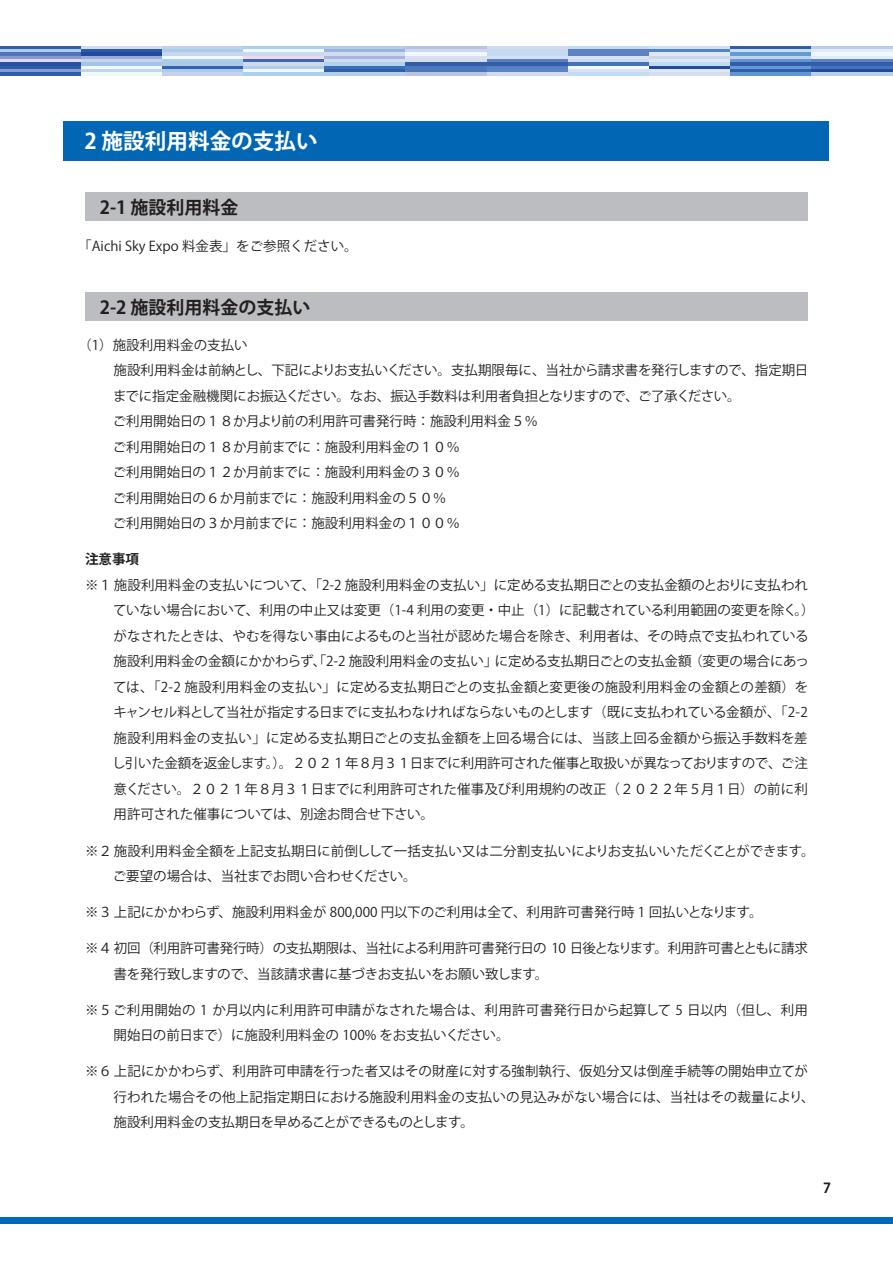
<style>
.page{position:relative;width:893px;height:1263px;background:#fff}
.page>*{position:absolute;margin:0;border:0;box-sizing:border-box;transform-origin:0 0}
.t1{font:700 21.6px "Koz Go Pr 6 N";color:#fff}
.t2{font:700 18px "Koz Go Pr 6 N";color:#231f20}
.t3{font:700 13.8px "Koz Go Pro";color:#231f20}
.t4{font:13.5px/25.5px "Koz Go Pr 6 N";color:#231f20}
.t5{font:13.5px/25.5px "Koz Go Pr 6 N";letter-spacing:-.02em;color:#231f20}
.t6{font:700 13.5px "Koz Go Pr 6 N";color:#231f20}
</style>
<div class="page">
<div style="left:85px;top:192px;width:723px;height:28px;background:#bcbdc0"></div>
<div style="left:85px;top:292px;width:723px;height:29px;background:#bcbdc0"></div>
<div style="left:64px;top:121px;width:765px;height:40px;background:#0166b3"></div>
<div style="left:0;top:1217px;width:893px;height:6px;background:#0166b3"></div>
<hr style="left:0;top:46px;width:81px;height:3px;background:#315dab">
<hr style="left:81px;top:46px;width:81px;height:3px;background:#d2dbef">
<hr style="left:162px;top:46px;width:82px;height:3px;background:#c6d0e9">
<hr style="left:244px;top:46px;width:81px;height:3px;background:#abd0ee">
<hr style="left:325px;top:46px;width:81px;height:3px;background:#b1cdea">
<hr style="left:406px;top:46px;width:81px;height:3px;background:#b8c2e1">
<hr style="left:487px;top:46px;width:81px;height:3px;background:#d5dbef">
<hr style="left:568px;top:46px;width:81px;height:3px;background:#bfdcf2">
<hr style="left:649px;top:46px;width:82px;height:3px;background:#d4def0">
<hr style="left:731px;top:46px;width:81px;height:3px;background:#315dab">
<hr style="left:812px;top:46px;width:81px;height:3px;background:#bacee9">
<svg style="left:0;top:49px;width:81px;height:4px"></svg>
<svg style="left:81px;top:49px;width:81px;height:4px"></svg>
<svg style="left:162px;top:49px;width:82px;height:4px"></svg>
<svg style="left:244px;top:49px;width:81px;height:4px"></svg>
<svg style="left:325px;top:49px;width:81px;height:4px"></svg>
<svg style="left:406px;top:49px;width:81px;height:4px"></svg>
<hr style="left:487px;top:49px;width:81px;height:4px;background:#c7d9ef">
<hr style="left:568px;top:49px;width:81px;height:4px;background:#6081c1">
<svg style="left:649px;top:49px;width:82px;height:4px"></svg>
<svg style="left:731px;top:49px;width:81px;height:4px"></svg>
<svg style="left:812px;top:49px;width:81px;height:4px"></svg>
<hr style="left:0;top:53px;width:81px;height:3px;background:#5273b9">
<hr style="left:81px;top:53px;width:81px;height:3px;background:#22499f">
<hr style="left:162px;top:53px;width:82px;height:3px;background:#c9d5ec">
<hr style="left:244px;top:53px;width:81px;height:3px;background:#ccd8ed">
<hr style="left:325px;top:53px;width:81px;height:3px;background:#d2dbef">
<hr style="left:406px;top:53px;width:81px;height:3px;background:#eef8fd">
<hr style="left:487px;top:53px;width:81px;height:3px;background:#c3dcf2">
<hr style="left:568px;top:53px;width:81px;height:3px;background:#5d82c2">
<hr style="left:649px;top:53px;width:82px;height:3px;background:#e0e8f5">
<hr style="left:731px;top:53px;width:81px;height:3px;background:#649bd2">
<hr style="left:812px;top:53px;width:81px;height:3px;background:#eef8fd">
<hr style="left:0;top:56px;width:81px;height:3px;background:#8c97cc">
<hr style="left:81px;top:56px;width:81px;height:3px;background:#96aed9">
<hr style="left:162px;top:56px;width:82px;height:3px;background:#eef8fd">
<hr style="left:244px;top:56px;width:81px;height:3px;background:#ebd9ea">
<hr style="left:325px;top:56px;width:81px;height:3px;background:#a6b6dd">
<hr style="left:406px;top:56px;width:81px;height:3px;background:#d9dff0">
<hr style="left:487px;top:56px;width:81px;height:3px;background:#d5e1f2">
<hr style="left:568px;top:56px;width:81px;height:3px;background:#d7e2f2">
<hr style="left:649px;top:56px;width:82px;height:3px;background:#cbd5ec">
<hr style="left:731px;top:56px;width:81px;height:3px;background:#c3d1ea">
<hr style="left:812px;top:56px;width:81px;height:3px;background:#e3e9f5">
<svg style="left:0;top:59px;width:81px;height:4px"></svg>
<svg style="left:81px;top:59px;width:81px;height:4px"></svg>
<hr style="left:162px;top:59px;width:82px;height:4px;background:#adccea">
<svg style="left:244px;top:59px;width:81px;height:4px"></svg>
<svg style="left:325px;top:59px;width:81px;height:4px"></svg>
<svg style="left:406px;top:59px;width:81px;height:4px"></svg>
<svg style="left:487px;top:59px;width:81px;height:4px"></svg>
<svg style="left:568px;top:59px;width:81px;height:4px"></svg>
<svg style="left:649px;top:59px;width:82px;height:4px"></svg>
<svg style="left:731px;top:59px;width:81px;height:4px"></svg>
<svg style="left:812px;top:59px;width:81px;height:4px"></svg>
<hr style="left:0;top:63px;width:81px;height:3px;background:#2b51a3">
<hr style="left:81px;top:63px;width:81px;height:3px;background:#a3c4e7">
<hr style="left:162px;top:63px;width:82px;height:3px;background:#abcae9">
<hr style="left:244px;top:63px;width:81px;height:3px;background:#d1d8ed">
<hr style="left:325px;top:63px;width:81px;height:3px;background:#b3d2ee">
<hr style="left:406px;top:63px;width:81px;height:3px;background:#315dab">
<hr style="left:487px;top:63px;width:81px;height:3px;background:#315dab">
<hr style="left:568px;top:63px;width:81px;height:3px;background:#4573b9">
<hr style="left:649px;top:63px;width:82px;height:3px;background:#bfdcf2">
<hr style="left:731px;top:63px;width:81px;height:3px;background:#315dab">
<hr style="left:812px;top:63px;width:81px;height:3px;background:#315dab">
<hr style="left:0;top:66px;width:81px;height:3px;background:#325ca9">
<hr style="left:81px;top:66px;width:81px;height:3px;background:#eef8fd">
<hr style="left:162px;top:66px;width:82px;height:3px;background:#3661ad">
<hr style="left:244px;top:66px;width:81px;height:3px;background:#aeceec">
<hr style="left:325px;top:66px;width:81px;height:3px;background:#3b6fb7">
<hr style="left:406px;top:66px;width:81px;height:3px;background:#4d76bb">
<hr style="left:487px;top:66px;width:81px;height:3px;background:#5c80c1">
<hr style="left:568px;top:66px;width:81px;height:3px;background:#eef8fd">
<hr style="left:649px;top:66px;width:82px;height:3px;background:#22499f">
<hr style="left:731px;top:66px;width:81px;height:3px;background:#649bd2">
<hr style="left:812px;top:66px;width:81px;height:3px;background:#4474ba">
<svg style="left:0;top:69px;width:81px;height:4px"></svg>
<svg style="left:81px;top:69px;width:81px;height:4px"></svg>
<svg style="left:162px;top:69px;width:82px;height:4px"></svg>
<svg style="left:244px;top:69px;width:81px;height:4px"></svg>
<svg style="left:325px;top:69px;width:81px;height:4px"></svg>
<svg style="left:406px;top:69px;width:81px;height:4px"></svg>
<svg style="left:487px;top:69px;width:81px;height:4px"></svg>
<svg style="left:568px;top:69px;width:81px;height:4px"></svg>
<hr style="left:649px;top:69px;width:82px;height:4px;background:#dde6f4">
<svg style="left:731px;top:69px;width:81px;height:4px"></svg>
<svg style="left:812px;top:69px;width:81px;height:4px"></svg>
<hr style="left:0;top:73px;width:81px;height:3px;background:#315dab">
<hr style="left:81px;top:73px;width:81px;height:3px;background:#eef8fd">
<hr style="left:162px;top:73px;width:82px;height:3px;background:#c6d0e9">
<hr style="left:244px;top:73px;width:81px;height:3px;background:#abd0ee">
<hr style="left:325px;top:73px;width:81px;height:3px;background:#b1cdea">
<hr style="left:406px;top:73px;width:81px;height:3px;background:#b8c2e1">
<hr style="left:487px;top:73px;width:81px;height:3px;background:#d5dbef">
<hr style="left:568px;top:73px;width:81px;height:3px;background:#bfdcf2">
<hr style="left:649px;top:73px;width:82px;height:3px;background:#d4def0">
<hr style="left:731px;top:73px;width:81px;height:3px;background:#6196cf">
<hr style="left:812px;top:73px;width:81px;height:3px;background:#bacee9">
<h1 class="t1" style="left:84px;top:129px;width:235px">2 施設利用料金の支払い</h1>
<h2 class="t2" style="left:100px;top:197px;width:140px">2-1 施設利用料金</h2>
<p class="t4" style="left:78px;top:234px;width:281px">「Aichi Sky Expo 料金表」をご参照ください。</p>
<h2 class="t2" style="left:100px;top:297px;width:212px">2-2 施設利用料金の支払い</h2>
<p class="t4" style="left:113px;top:332px;width:697px;text-indent:-34px">（1）施設利用料金の支払い<br>施設利用料金は前納とし、下記によりお支払いください。支払期限毎に、当社から請求書を発行しますので、指定期日までに指定金融機関にお振込ください。なお、振込手数料は利用者負担となりますので、ご了承ください。<br>ご利用開始日の１８か月より前の利用許可書発行時：施設利用料金５％<br>ご利用開始日の１８か月前までに：施設利用料金の１０％<br>ご利用開始日の１２か月前までに：施設利用料金の３０％<br>ご利用開始日の６か月前までに：施設利用料金の５０％<br>ご利用開始日の３か月前までに：施設利用料金の１００％</p>
<p class="t6" style="left:85px;top:552px;width:55px">注意事項</p>
<p class="t4" style="left:112px;top:572px;width:704px;text-indent:-27px">※１ 施設利用料金の支払いについて、「2-2 施設利用料金の支払い」に定める支払期日ごとの支払金額のとおりに支払われていない場合において、利用の中止又は変更（1-4 利用の変更・中止（1）に記載されている利用範囲の変更を除く。）がなされたときは、やむを得ない事由によるものと当社が認めた場合を除き、利用者は、その時点で支払われている施設利用料金の金額にかかわらず、「2-2 施設利用料金の支払い」に定める支払期日ごとの支払金額（変更の場合にあっては、「2-2 施設利用料金の支払い」に定める支払期日ごとの支払金額と変更後の施設利用料金の金額との差額）をキャンセル料として当社が指定する日までに支払わなければならないものとします（既に支払われている金額が、「2-2施設利用料金の支払い」に定める支払期日ごとの支払金額を上回る場合には、当該上回る金額から振込手数料を差し引いた金額を返金します。）。２０２１年８月３１日までに利用許可された催事と取扱いが異なっておりますので、ご注意ください。２０２１年８月３１日までに利用許可された催事及び利用規約の改正（２０２２年５月１日）の前に利用許可された催事については、別途お問合せ下さい。</p>
<p class="t4" style="left:113px;top:838px;width:703px;text-indent:-28px">※２ 施設利用料金全額を上記支払期日に前倒しして一括支払い又は二分割支払いによりお支払いいただくことができます。ご要望の場合は、当社までお問い合わせください。</p>
<p class="t4" style="left:85px;top:899px;width:679px">※３ 上記にかかわらず、施設利用料金が 800,000 円以下のご利用は全て、利用許可書発行時 1 回払いとなります。</p>
<p class="t5" style="left:114px;top:935px;width:696px;text-indent:-28px">※４ 初回（利用許可書発行時）の支払期限は、当社による利用許可書発行日の 10 日後となります。利用許可書とともに請求書を発行致しますので、当該請求書に基づきお支払いをお願い致します。</p>
<p class="t4" style="left:114px;top:997px;width:696px;text-indent:-28px">※５ ご利用開始の 1 か月以内に利用許可申請がなされた場合は、利用許可書発行日から起算して 5 日以内（但し、利用開始日の前日まで）に施設利用料金の 100% をお支払いください。</p>
<p class="t4" style="left:114px;top:1059px;width:703px;text-indent:-28px">※６ 上記にかかわらず、利用許可申請を行った者又はその財産に対する強制執行、仮処分又は倒産手続等の開始申立てが行われた場合その他上記指定期日における施設利用料金の支払いの見込みがない場合には、当社はその裁量により、施設利用料金の支払期日を早めることができるものとします。</p>
<p class="t3" style="left:823px;top:1179px;width:9px">7</p>
</div>
